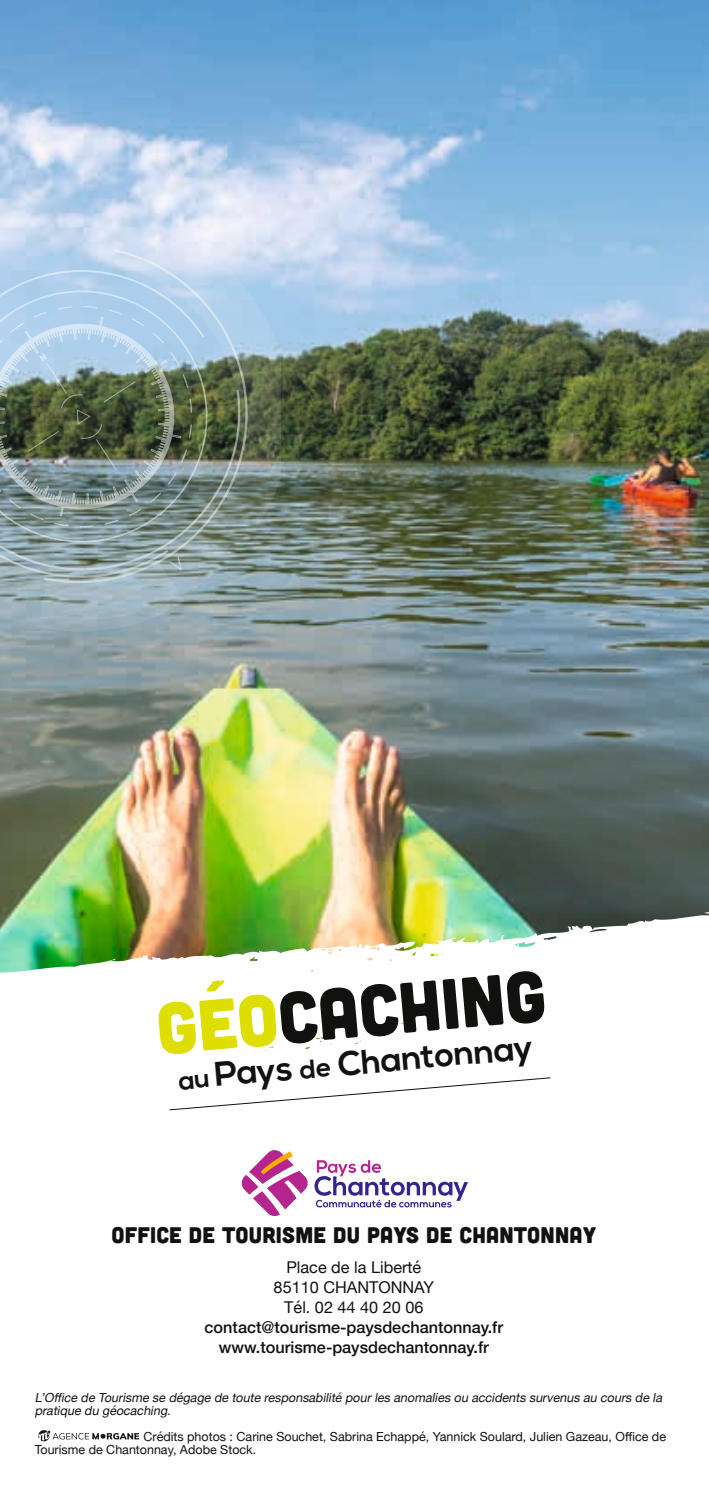
<style>
.page{position:relative;width:709px;height:1489px;background:#fff}
.page>*{position:absolute;margin:0;border:0;box-sizing:border-box;transform-origin:0 0}
.t1{font:71px "Cubano";color:#11110f}
.t2{font:700 34px "Nexa";color:#11110f}
.t3{font:22.5px "Cubano";letter-spacing:.01em;color:#11110f}
.t4{font:500 16.25px/20px "Helvetica Neue";color:#11110f;text-align:center}
.t5{font:16.25px/20px "Helvetica Neue";color:#11110f;text-align:center}
.t6{font:italic 12.5px/12.5px "Helvetica Neue";color:#11110f}
.t7{font:12.5px/12.5px "Helvetica Neue";color:#11110f}
.s1{color:#dedf00}
.s2{font-size:26.25px}
</style>
<div class="page">
<img style="left:0;top:0;width:709px;height:909px">
<svg style="left:0;top:180px;width:281px;height:449px;background:#b8c7d4"></svg>
<svg style="left:0;top:246px;width:184px;height:431px;background:#99acb6"></svg>
<svg style="left:41px;top:247px;width:221px;height:350px;background:#a8bfce"></svg>
<svg style="left:0;top:387px;width:250px;height:195px;background:#83938d"></svg>
<img style="left:0;top:306px;width:192px;height:221px">
<svg style="left:170px;top:556px;width:12px;height:14px"></svg>
<svg style="left:38px;top:1430px;width:101px;height:11px"></svg>
<img style="left:0;top:909px;width:709px;height:18px">
<svg style="left:0;top:927px;width:607px;height:184px"></svg>
<svg style="left:169px;top:1076px;width:382px;height:34px"></svg>
<svg style="left:314px;top:1160px;width:154px;height:47px"></svg>
<svg style="left:241px;top:1150px;width:67px;height:66px"></svg>
<h1 class="t1" style="left:153px;top:984px;width:392px;rotate:-5deg"><span class="s1">GÉO</span>CACHING</h1>
<h2 class="t2" style="left:177px;top:1058px;width:357px;rotate:-5deg"><span class="s2">au</span> Pays <span class="s2">de</span> Chantonnay</h2>
<h3 class="t3" style="left:111px;top:1220px;width:486px">OFFICE DE TOURISME DU PAYS DE CHANTONNAY</h3>
<h3 class="t5" style="left:274px;top:1258px;width:162px">Place de la Liberté<br>85110 CHANTONNAY<br>Tél. 02 44 40 20 06</h3>
<h3 class="t4" style="left:205px;top:1315px;width:300px">contact@tourisme-paysdechantonnay.fr www.tourisme-paysdechantonnay.fr</h3>
<p class="t6" style="left:35px;top:1391px;width:632px">L’Office de Tourisme se dégage de toute responsabilité pourlesanomaliesou accidentssurvenusau coursde la pratique du géocaching.</p>
<p class="t7" style="left:35px;top:1430px;width:633px;text-indent:109px">Crédits photos : Carine Souchet, Sabrina Echappé, Yannick Soulard, Julien Gazeau, Office de<br>Tourisme de Chantonnay, Adobe Stock.</p>
</div>
